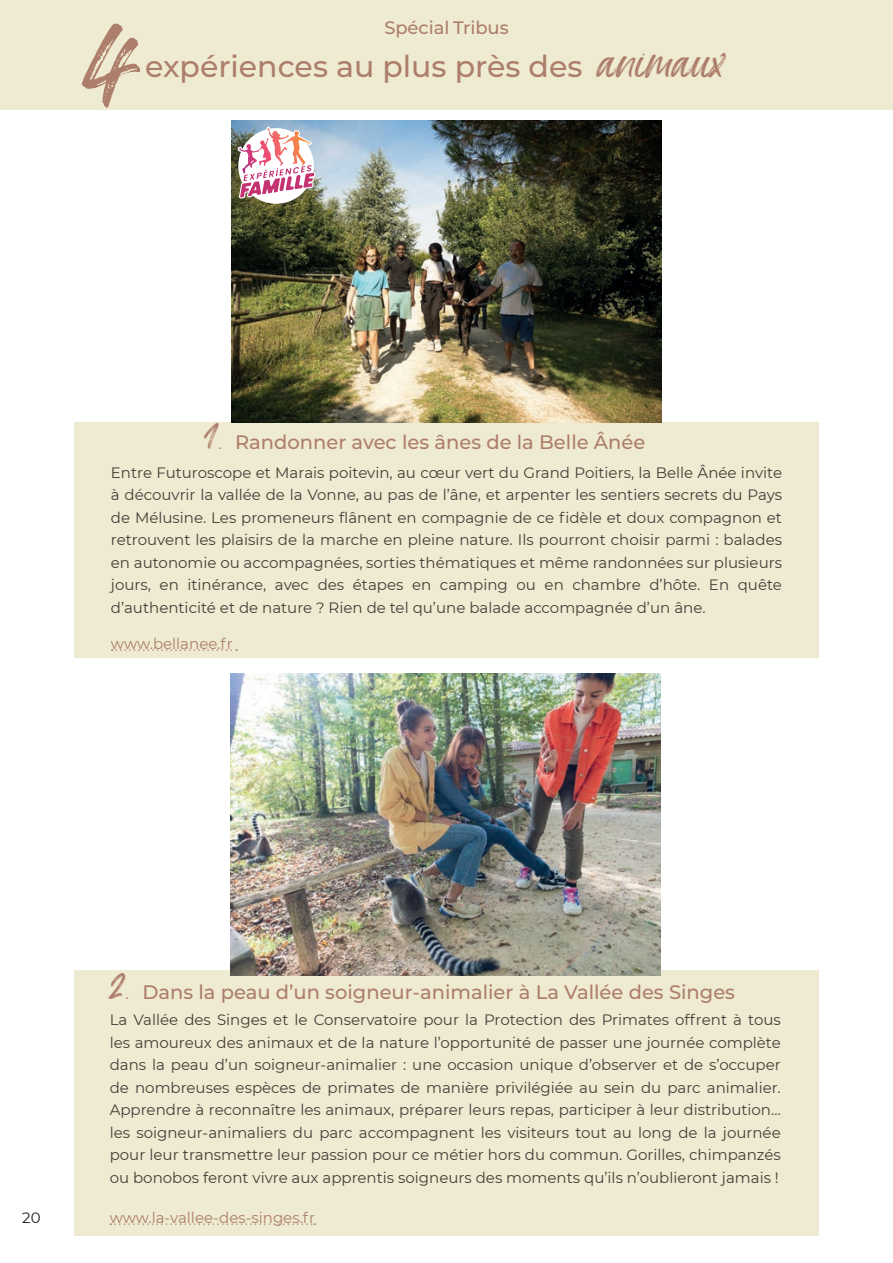
<style>
.page{position:relative;width:893px;height:1263px;background:#fff}
.page>*{position:absolute;margin:0;border:0;box-sizing:border-box;transform-origin:0 0}
.t1{font:120px "Kingston";color:#ac7e6b}
.Titre_4{font:500 30px "Montserrat";color:#ac7e6b}
.t2{font:500 19.5px "Montserrat";color:#ac7e6b}
.Texte_base{font:500 18px "Montserrat";letter-spacing:-.005em;color:#ac7e6b}
.t3{font:15px/22.5px "Montserrat";color:#493c38;text-align:justify}
.t4{font:15px "Montserrat";color:#ac7e6b}
.t5{font:15px "Montserrat";color:#231f20}
.s1{font-family:"Kingston";font-weight:400;font-size:45px}
.s2{font-family:"Kingston";font-weight:400;font-size:37.5px}
</style>
<div class="page">
<div style="left:74px;top:970px;width:745px;height:265px;background:#efead2"></div>
<div style="left:0;top:0;width:893px;height:109px;background:#efead2"></div>
<div style="left:74px;top:422px;width:745px;height:235px;background:#efead2"></div>
<svg style="left:110px;top:1223px;width:205px;height:2px"></svg>
<img style="left:230px;top:673px;width:430px;height:302px">
<svg style="left:112px;top:649px;width:125px;height:2px"></svg>
<img style="left:232px;top:121px;width:429px;height:301px">
<img style="left:238px;top:127px;width:77px;height:77px">
<p class="t1" style="left:83px;top:-9px;width:58px">4</p>
<p class="Texte_base" style="left:384px;top:15px;width:126px">Spécial Tribus</p>
<p class="Titre_4" style="left:145px;top:45px;width:580px">expériences au plus près des <span class="s1">animaux</span></p>
<p class="t2" style="left:203px;top:429px;width:444px"><span class="s2">1.</span> Randonner avec les ânes de la Belle Ânée</p>
<p class="t3" style="left:111px;top:461px;width:673px">Entre Futuroscope et Marais poitevin, au cœur vert du Grand Poitiers, la Belle Ânée invite à découvrir la vallée de la Vonne, au pas de l’âne, et arpenter les sentiers secrets du Pays de Mélusine. Les promeneurs flânent en compagnie de ce fidèle et doux compagnon et retrouvent les plaisirs de la marche en pleine nature. Ils pourront choisir parmi : balades en autonomie ou accompagnées, sorties thématiques et même randonnées sur plusieurs jours, en itinérance, avec des étapes en camping ou en chambre d’hôte. En quête d’authenticité et de nature ? Rien de tel qu’une balade accompagnée d’un âne.</p>
<p class="t4" style="left:111px;top:633px;width:124px">www.bellanee.fr</p>
<p class="t5" style="left:22px;top:1207px;width:20px">20</p>
<p class="t2" style="left:110px;top:979px;width:627px"><span class="s2">2.</span> Dans la peau d’un soigneur-animalier à La Vallée des Singes</p>
<p class="t3" style="left:110px;top:1008px;width:673px">La Vallée des Singes et le Conservatoire pour la Protection des Primates offrent à tous les amoureux des animaux et de la nature l’opportunité de passer une journée complète dans la peau d’un soigneur-animalier : une occasion unique d’observer et de s’occuper de nombreuses espèces de primates de manière privilégiée au sein du parc animalier.<br>Apprendre à reconnaître les animaux, préparer leurs repas, participer à leur distribution… les soigneur-animaliers du parc accompagnent les visiteurs tout au long de la journée pour leur transmettre leur passion pour ce métier hors du commun. Gorilles, chimpanzés ou bonobos feront vivre aux apprentis soigneurs des moments qu’ils n’oublieront jamais !</p>
<p class="t4" style="left:110px;top:1207px;width:207px">www.la-vallee-des-singes.fr</p>
</div>
